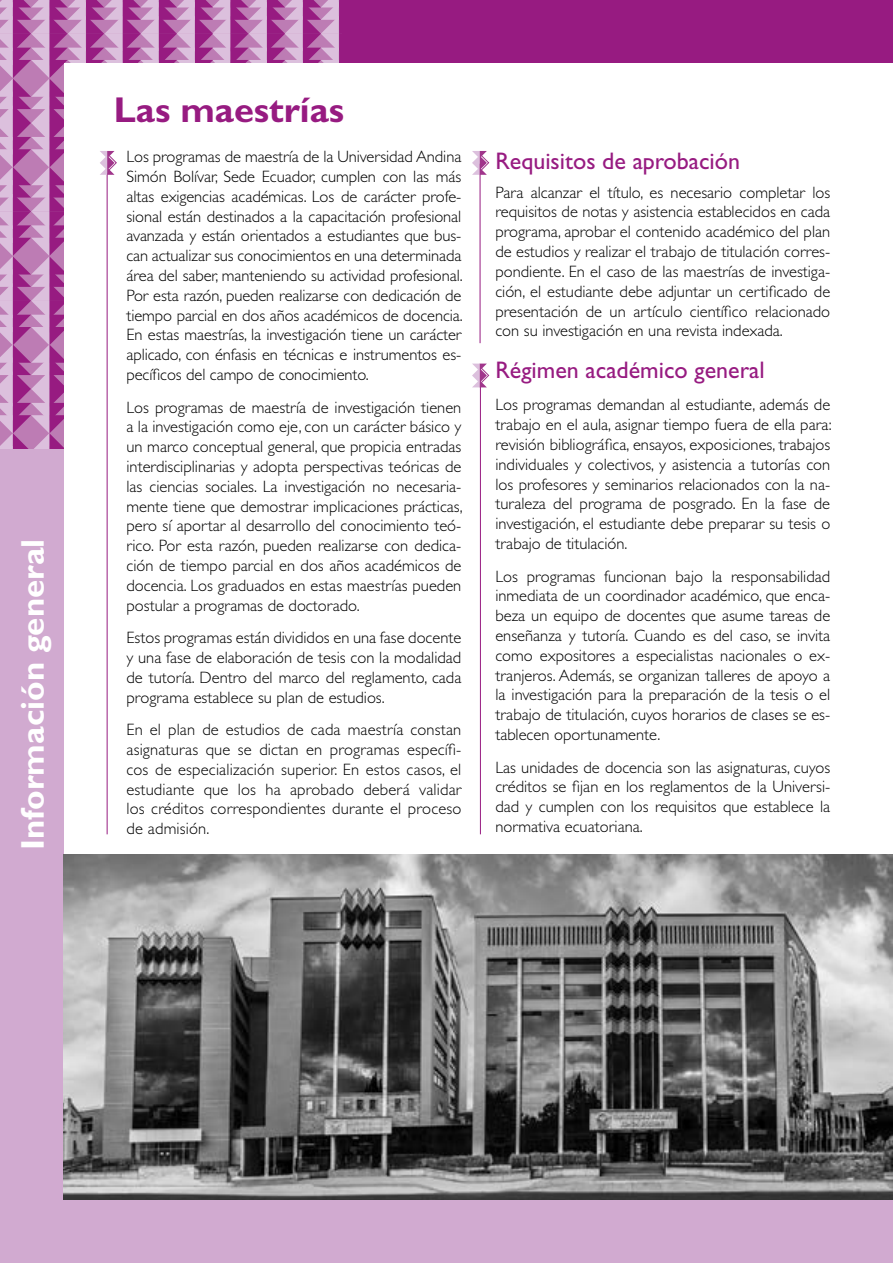
<style>
.page{position:relative;width:893px;height:1263px;background:#fff}
.page>*{position:absolute;margin:0;border:0;box-sizing:border-box;transform-origin:0 0}
.t1{font:700 36px "Gill Sans Std";color:#971b81}
.t2{font:700 33px "Gill Sans Std";color:#fff}
.t3{font:24px "Gill Sans Std";color:#971b81}
.t4{font:300 16.5px/19.8px "Gill Sans Std";color:#000;text-align:justify}
</style>
<div class="page">
<div style="left:342px;top:0;width:551px;height:85px;background:#971b81"></div>
<div style="left:0;top:449px;width:893px;height:814px;background:#d1aad0"></div>
<div style="left:65px;top:64px;width:828px;height:1135px;background:#fff"></div>
<hr style="left:107px;top:173px;width:1px;height:661px;background:#971b81">
<hr style="left:480px;top:164px;width:1px;height:179px;background:#971b81">
<hr style="left:480px;top:383px;width:1px;height:451px;background:#971b81">
<hr style="left:892px;top:0;width:1px;height:1214px;background:#e1cae3">
<svg style="left:0;top:0;width:357px;height:478px"></svg>
<svg style="left:472px;top:151px;width:17px;height:24px"></svg>
<svg style="left:472px;top:364px;width:17px;height:23px"></svg>
<img style="left:64px;top:855px;width:829px;height:344px">
<h2 class="t2" style="left:13px;top:850px;width:313px;rotate:-90deg">Información general</h2>
<h1 class="t1" style="left:114px;top:89px;width:232px">Las maestrías</h1>
<p class="t4" style="left:126px;top:147px;width:338px">Los programas de maestría de la Universidad Andina Simón Bolívar, Sede Ecuador, cumplen con las más altas exigencias académicas. Los de carácter profe&shy;sional están destinados a la capacitación profesional avanzada y están orientados a estudiantes que bus&shy;can actualizar sus conocimientos en una determinada área del saber, manteniendo su actividad profesional.<br>Por esta razón, pueden realizarse con dedicación de tiempo parcial en dos años académicos de docencia.<br>En estas maestrías, la investigación tiene un carácter aplicado, con énfasis en técnicas e instrumentos es&shy;pecíficos del campo de conocimiento.</p>
<p class="t4" style="left:126px;top:397px;width:338px">Los programas de maestría de investigación tienen a la investigación como eje, con un carácter básico y un marco conceptual general, que propicia entradas interdisciplinarias y adopta perspectivas teóricas de las ciencias sociales. La investigación no necesaria&shy;mente tiene que demostrar implicaciones prácticas, pero sí aportar al desarrollo del conocimiento teó&shy;rico. Por esta razón, pueden realizarse con dedica&shy;ción de tiempo parcial en dos años académicos de docencia. Los graduados en estas maestrías pueden postular a programas de doctorado.</p>
<p class="t4" style="left:126px;top:628px;width:336px">Estos programas están divididos en una fase docente y una fase de elaboración de tesis con la modalidad de tutoría. Dentro del marco del reglamento, cada programa establece su plan de estudios.</p>
<p class="t4" style="left:126px;top:720px;width:336px">En el plan de estudios de cada maestría constan asignaturas que se dictan en programas específi&shy;cos de especialización superior. En estos casos, el estudiante que los ha aprobado deberá validar los créditos correspondientes durante el proceso de admisión.</p>
<h3 class="t3" style="left:495px;top:147px;width:246px">Requisitos de aprobación</h3>
<p class="t4" style="left:495px;top:182px;width:336px">Para alcanzar el título, es necesario completar los requisitos de notas y asistencia establecidos en cada programa, aprobar el contenido académico del plan de estudios y realizar el trabajo de titulación corres&shy;pondiente. En el caso de las maestrías de investiga&shy;ción, el estudiante debe adjuntar un certificado de presentación de un artículo científico relacionado con su investigación en una revista indexada.</p>
<h3 class="t3" style="left:495px;top:356px;width:271px">Régimen académico general</h3>
<p class="t4" style="left:495px;top:395px;width:338px">Los programas demandan al estudiante, además de trabajo en el aula, asignar tiempo fuera de ella para: revisión bibliográfica, ensayos, exposiciones, trabajos individuales y colectivos, y asistencia a tutorías con los profesores y seminarios relacionados con la na&shy;turaleza del programa de posgrado. En la fase de investigación, el estudiante debe preparar su tesis o trabajo de titulación.</p>
<p class="t4" style="left:495px;top:566px;width:336px">Los programas funcionan bajo la responsabilidad inmediata de un coordinador académico, que enca&shy;beza un equipo de docentes que asume tareas de enseñanza y tutoría. Cuando es del caso, se invita como expositores a especialistas nacionales o ex&shy;tranjeros. Además, se organizan talleres de apoyo a la investigación para la preparación de la tesis o el trabajo de titulación, cuyos horarios de clases se es&shy;tablecen oportunamente.</p>
<p class="t4" style="left:495px;top:757px;width:336px">Las unidades de docencia son las asignaturas, cuyos créditos se fijan en los reglamentos de la Universi&shy;dad y cumplen con los requisitos que establece la normativa ecuatoriana.</p>
</div>
